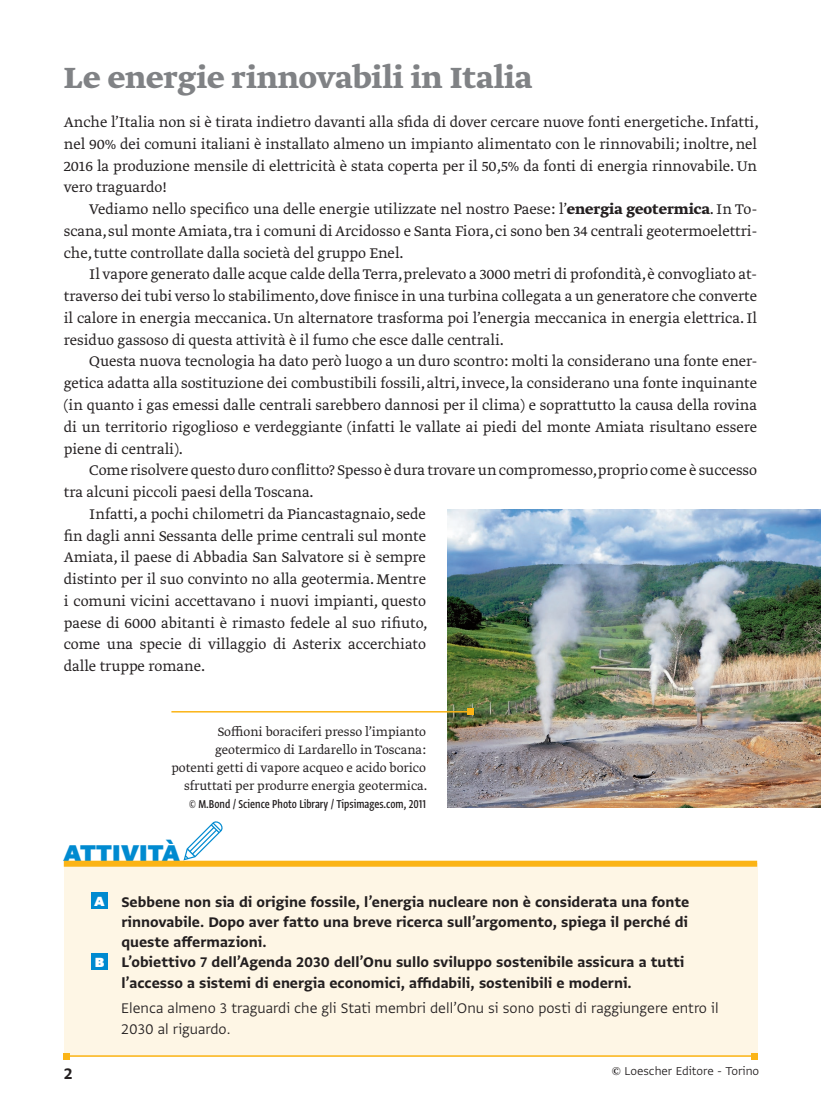
<style>
.page{position:relative;width:821px;height:1119px;background:#fff}
.page>*{position:absolute;margin:0;border:0;box-sizing:border-box;transform-origin:0 0}
.t1{font:700 34.5px "Greta Text Pro";color:#808285}
.t2{font:900 27px "Greta Sans Std";letter-spacing:.01em;color:#008ad0}
.t3{font:18px "Greta Sans Std Bld";color:#231f20}
.t4{font:300 16.5px/21.8px "Greta Text Pro";color:#231f20;text-align:justify}
.t5{font:16.5px "Greta Sans Std Bld";color:#231f20}
.t6{font:300 16.5px/21px "Greta Sans Std";color:#231f20}
.t7{font:300 14.25px/18px "Greta Text Pro";color:#231f20;text-align:right}
.t8{font:500 13.5px "Greta Sans Cnd Std";color:#231f20}
.t9{font:300 13.5px "Greta Sans Std";color:#231f20}
.s1{font-weight:700}
.s2{font-family:"Greta Sans Std";font-weight:900;font-size:15.75px;color:#fff}
.s3{font-family:"Greta Text Pro"}
</style>
<div class="page">
<div style="left:64px;top:862px;width:693px;height:194px;background:#fef6e5"></div>
<div style="left:91px;top:892px;width:17px;height:16px;background:#008ad0"></div>
<div style="left:91px;top:953px;width:17px;height:16px;background:#008ad0"></div>
<svg style="left:183px;top:821px;width:40px;height:39px"></svg>
<div style="left:64px;top:860px;width:693px;height:6px;background:#fbb416"></div>
<img style="left:447px;top:509px;width:374px;height:298px">
<hr style="left:171px;top:711px;width:299px;height:1px;background:#fbb416">
<svg style="left:467px;top:708px;width:6px;height:6px"></svg>
<hr style="left:67px;top:1055px;width:687px;height:1px;background:#fbb416">
<svg style="left:64px;top:1053px;width:6px;height:5px"></svg>
<svg style="left:751px;top:1053px;width:6px;height:5px"></svg>
<h1 class="t1" style="left:64px;top:55px;width:470px">Le energie rinnovabili in Italia</h1>
<p class="t4" style="left:64px;top:112px;width:696px">Anche l’Italia non si è tirata indietro davanti alla sfida di dover cercare nuove fonti energetiche. Infatti, nel 90% dei comuni italiani è installato almeno un impianto alimentato con le rinnovabili; inoltre, nel 2016 la produzione mensile di elettricità è stata coperta per il 50,5% da fonti di energia rinnovabile. Un vero traguardo!</p>
<p class="t4" style="left:64px;top:199px;width:695px;text-indent:26px">Vediamo nello specifico una delle energie utilizzate nel nostro Paese: l’<span class="s1">energia geotermica</span>. In To&shy;scana, sul monte Amiata, tra i comuni di Arcidosso e Santa Fiora, ci sono ben 34 centrali geotermoelettri&shy;che, tutte controllate dalla società del gruppo Enel.</p>
<p class="t4" style="left:64px;top:264px;width:695px;text-indent:26px">Il vapore generato dalle acque calde della Terra, prelevato a 3000 metri di profondità, è convogliato at&shy;traverso dei tubi verso lo stabilimento, dove finisce in una turbina collegata a un generatore che converte il calore in energia meccanica. Un alternatore trasforma poi l’energia meccanica in energia elettrica. Il residuo gassoso di questa attività è il fumo che esce dalle centrali.</p>
<p class="t4" style="left:64px;top:351px;width:695px;text-indent:26px">Questa nuova tecnologia ha dato però luogo a un duro scontro: molti la considerano una fonte ener&shy;getica adatta alla sostituzione dei combustibili fossili, altri, invece, la considerano una fonte inquinante (in quanto i gas emessi dalle centrali sarebbero dannosi per il clima) e soprattutto la causa della rovina di un territorio rigoglioso e verdeggiante (infatti le vallate ai piedi del monte Amiata risultano essere piene di centrali).</p>
<p class="t4" style="left:89px;top:460px;width:669px">Come risolvere questo duro conflitto? Spesso è dura trovare un compromesso,proprio come è successo</p>
<p class="t4" style="left:64px;top:482px;width:251px">tra alcuni piccoli paesi della Toscana.</p>
<p class="t4" style="left:89px;top:503px;width:338px">Infatti, a pochi chilometri da Piancastagnaio, sede</p>
<p class="t4" style="left:64px;top:525px;width:364px">fin dagli anni Sessanta delle prime centrali sul monte</p>
<p class="t4" style="left:64px;top:547px;width:364px">Amiata, il paese di Abbadia San Salvatore si è sempre</p>
<p class="t4" style="left:64px;top:569px;width:364px">distinto per il suo convinto no alla geotermia. Mentre</p>
<p class="t4" style="left:64px;top:590px;width:364px">i comuni vicini accettavano i nuovi impianti, questo</p>
<p class="t4" style="left:64px;top:612px;width:365px">paese di 6000 abitanti è rimasto fedele al suo rifiuto,</p>
<p class="t4" style="left:64px;top:634px;width:364px">come una specie di villaggio di Asterix accerchiato</p>
<p class="t4" style="left:64px;top:656px;width:143px">dalle truppe romane.</p>
<p class="t7" style="left:171px;top:722px;width:257px">Soffioni boraciferi presso l’impianto geotermico di Lardarello in Toscana: potenti getti di vapore acqueo e acido borico sfruttati per produrre energia geotermica.</p>
<p class="t8" style="left:189px;top:795px;width:238px">© M.Bond / Science Photo Library / Tipsimages.com, 2011</p>
<h2 class="t2" style="left:64px;top:836px;width:117px">ATTIVITÀ</h2>
<p class="t5" style="left:95px;top:891px;width:596px"><span class="s2">A</span> Sebbene non sia di origine fossile, l’energia nucleare non è considerata una fonte</p>
<p class="t5" style="left:121px;top:912px;width:568px">rinnovabile. Dopo aver fatto una breve ricerca sull’argomento, spiega il perché di</p>
<p class="t5" style="left:121px;top:932px;width:146px">queste affermazioni.</p>
<p class="t5" style="left:95px;top:952px;width:591px"><span class="s2">B</span> L’obiettivo 7 dell’Agenda 2030 dell’Onu sullo sviluppo sostenibile assicura a tutti</p>
<p class="t5" style="left:121px;top:972px;width:512px">l’accesso a sistemi di energia economici, affidabili, sostenibili e moderni.</p>
<p class="t6" style="left:121px;top:996px;width:599px">Elenca almeno 3 traguardi che gli Stati membri dell’Onu si sono posti di raggiungere entro il<br>2030 al riguardo.</p>
<p class="t3" style="left:64px;top:1062px;width:10px">2</p>
<p class="t9" style="left:611px;top:1063px;width:149px"><span class="s3">©</span> Loescher Editore - Torino</p>
</div>
